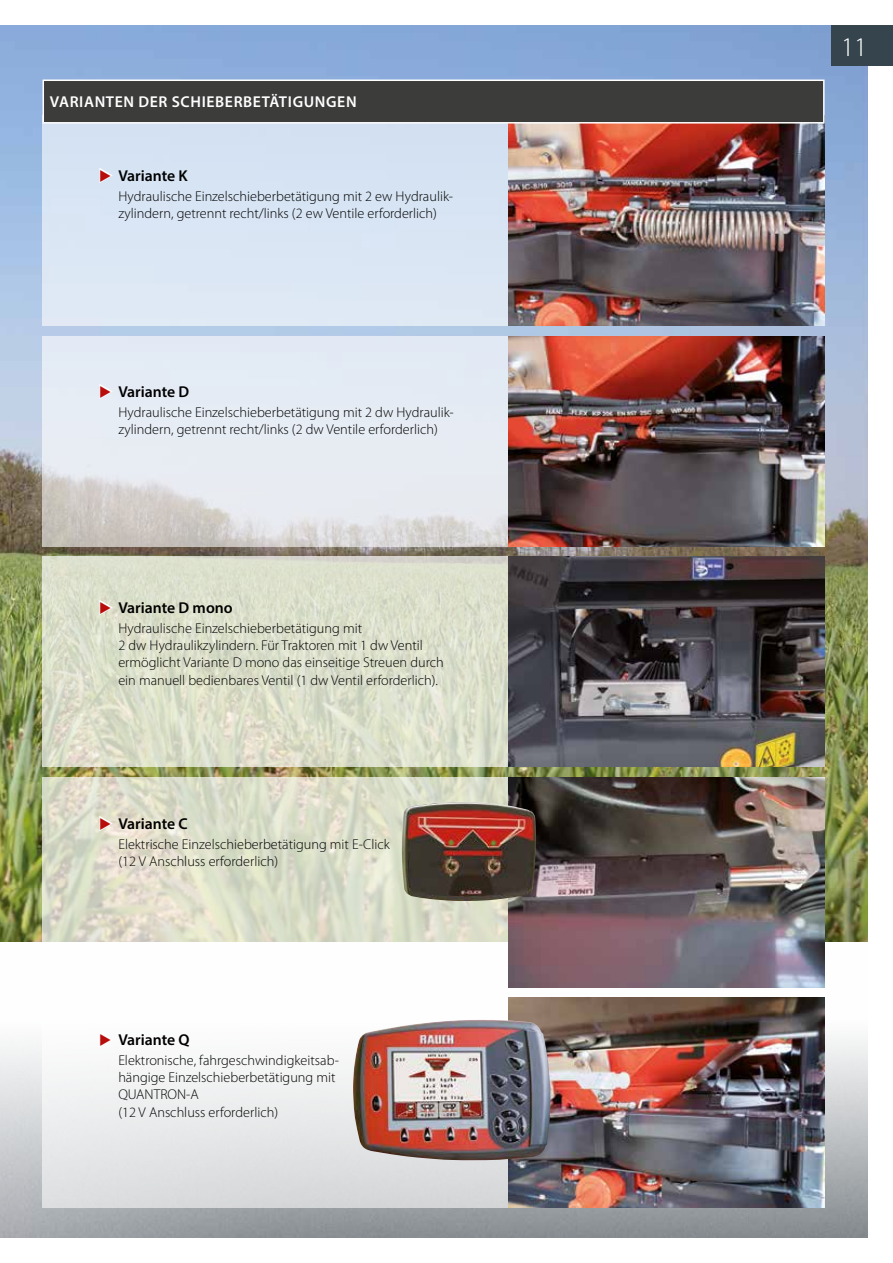
<style>
.page{position:relative;width:893px;height:1263px;background:#fff}
.page>*{position:absolute;margin:0;border:0;box-sizing:border-box;transform-origin:0 0}
.t1{font:300 27px "Myriad Pro";color:#fff}
.t2{font:600 15.75px "Myriad Pro";color:#000}
.t3{font:600 15.75px "Myriad Pro";letter-spacing:.04em;color:#fff}
.t4{font:300 14.25px/17.2px "Myriad Pro";color:#000}
.s1{color:#fff}
</style>
<div class="page">
<img style="left:0;top:26px;width:867px;height:450px">
<img style="left:0;top:476px;width:867px;height:761px">
<div style="left:43px;top:116px;width:782px;height:210px;background:#dae5f4"></div>
<svg style="left:43px;top:336px;width:466px;height:210px;background:#e2e5ec"></svg>
<svg style="left:43px;top:557px;width:466px;height:210px;background:#dbdeca"></svg>
<svg style="left:43px;top:777px;width:466px;height:210px"></svg>
<div style="left:43px;top:998px;width:782px;height:210px;background:linear-gradient(to bottom,#fff,#d7d9da)"></div>
<div style="left:831px;top:26px;width:62px;height:40px;background:#36444e"></div>
<img style="left:509px;top:124px;width:316px;height:202px">
<img style="left:509px;top:336px;width:316px;height:210px">
<img style="left:509px;top:557px;width:316px;height:210px">
<img style="left:509px;top:777px;width:316px;height:210px">
<img style="left:509px;top:998px;width:316px;height:210px">
<div style="left:43px;top:80px;width:781px;height:43px;background:#3c3c3b"></div>
<hr style="left:43px;top:80px;width:782px;height:1px;background:#fff">
<hr style="left:43px;top:81px;width:1px;height:41px;background:#fff">
<hr style="left:823px;top:81px;width:2px;height:41px;background:#fff">
<hr style="left:43px;top:122px;width:782px;height:2px;background:#fff">
<img style="left:402px;top:802px;width:134px;height:99px">
<img style="left:353px;top:1020px;width:198px;height:140px">
<p class="t3" style="left:50px;top:92px;width:308px">VARIANTEN DER SCHIEBERBETÄTIGUNGEN</p>
<p class="t2" style="left:99px;top:166px;width:90px"><span class="s1">◆</span> Variante K</p>
<p class="t4" style="left:118px;top:188px;width:336px">Hydraulische Einzelschieberbetätigung mit 2 ew Hydraulik&shy;zylindern, getrennt recht/links (2 ew Ventile erforderlich)</p>
<p class="t2" style="left:99px;top:382px;width:92px"><span class="s1">◆</span> Variante D</p>
<p class="t4" style="left:118px;top:404px;width:337px">Hydraulische Einzelschieberbetätigung mit 2 dw Hydraulik&shy;zylindern, getrennt recht/links (2 dw Ventile erforderlich)</p>
<p class="t2" style="left:99px;top:598px;width:135px"><span class="s1">◆</span> Variante D mono</p>
<p class="t4" style="left:118px;top:620px;width:327px">Hydraulische Einzelschieberbetätigung mit<br>2 dw Hydraulikzylindern. Für Traktoren mit 1 dw Ventil ermöglicht Variante D mono das einseitige Streuen durch ein manuell bedienbares Ventil (1 dw Ventil erforderlich).</p>
<p class="t2" style="left:99px;top:814px;width:90px"><span class="s1">◆</span> Variante C</p>
<p class="t4" style="left:118px;top:836px;width:273px">Elektrische Einzelschieberbetätigung mit E-Click (12 V Anschluss erforderlich)</p>
<p class="t2" style="left:99px;top:1030px;width:92px"><span class="s1">◆</span> Variante Q</p>
<p class="t4" style="left:118px;top:1052px;width:222px">Elektronische, fahrgeschwindigkeitsab&shy;hängige Einzelschieberbetätigung mit<br>QUANTRON-A<br>(12 V Anschluss erforderlich)</p>
<h1 class="t1" style="left:841px;top:32px;width:28px">11</h1>
</div>
